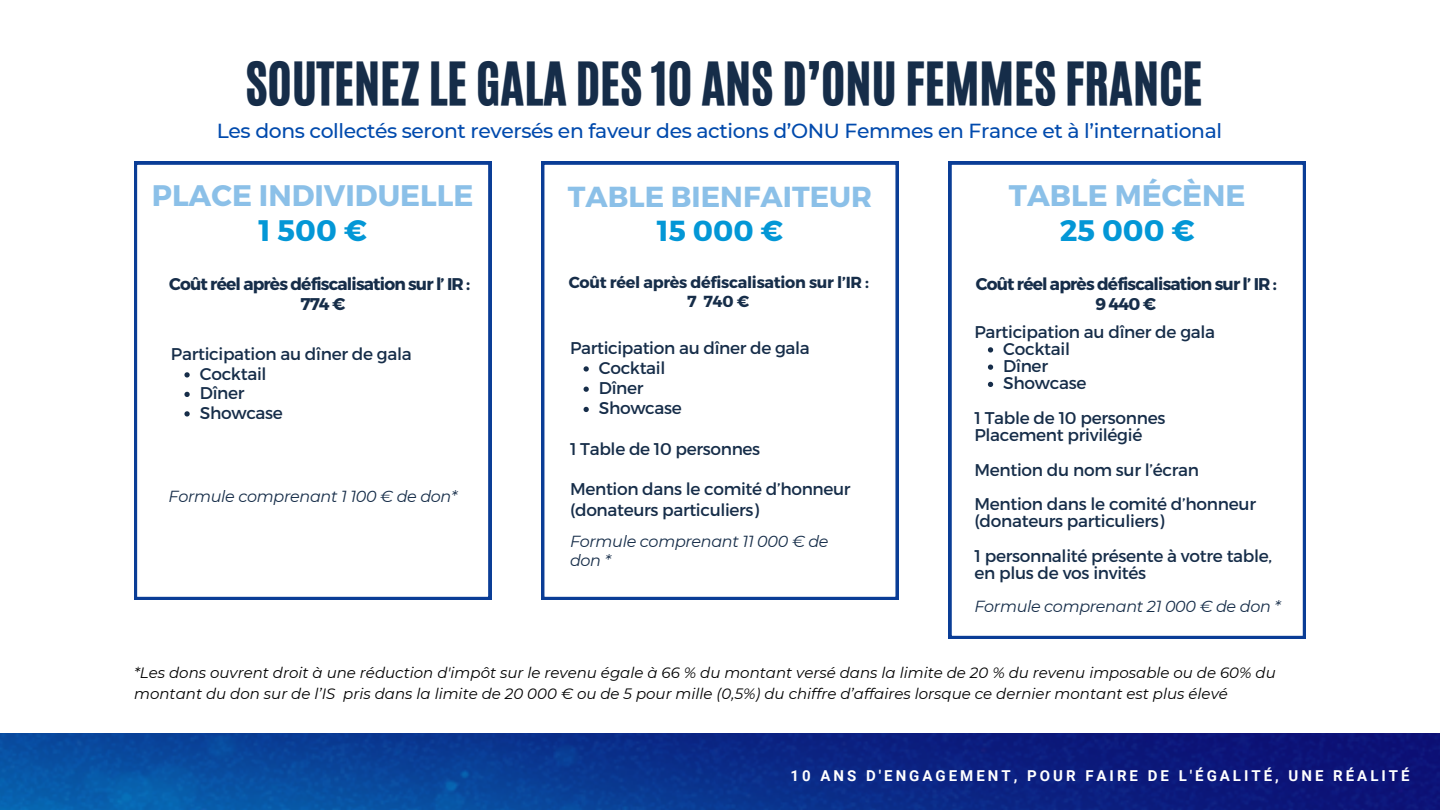
<style>
.page{position:relative;width:1440px;height:810px;background:#fff}
.page>*{position:absolute;margin:0;border:0;box-sizing:border-box;transform-origin:0 0}
.t1{font:50px "CA Generated";color:#162d49}
.t2{font:700 29.7px "Montserrat";color:#8bc0e8}
.t3{font:700 29.7px "Montserrat";color:#0397d6}
.t4{font:700 28.9px "Montserrat";color:#8bc0e8}
.t5{font:700 28.9px "Montserrat";color:#0397d6}
.t6{font:500 20.3px "Montserrat";letter-spacing:-.02em;color:#004aad}
.t7{font:17px/17.2px "Montserrat";letter-spacing:-.02em;color:#162d49}
.t8{font:700 17px "Montserrat";letter-spacing:-.05em;color:#162d49}
.t9{font:italic 16px/18.8px "Montserrat";letter-spacing:-.02em;color:#162d49}
.t10{font:700 16px/18.8px "Montserrat";letter-spacing:-.02em;color:#162d49;text-align:center}
.t11{font:italic 15px/21px "Montserrat";color:#000}
.t12{font:700 15px "Roboto";letter-spacing:.2em;color:#fff}
</style>
<div class="page">
<img style="left:0;top:734px;width:1440px;height:76px">
<svg style="left:541px;top:162px;width:357px;height:438px"></svg>
<svg style="left:584px;top:366px;width:5px;height:6px"></svg>
<svg style="left:584px;top:387px;width:5px;height:5px"></svg>
<svg style="left:584px;top:407px;width:5px;height:5px"></svg>
<svg style="left:949px;top:162px;width:357px;height:477px"></svg>
<svg style="left:134px;top:162px;width:357px;height:438px"></svg>
<svg style="left:184px;top:372px;width:6px;height:6px"></svg>
<svg style="left:184px;top:392px;width:6px;height:5px"></svg>
<svg style="left:184px;top:411px;width:6px;height:6px"></svg>
<svg style="left:988px;top:347px;width:5px;height:6px"></svg>
<svg style="left:988px;top:365px;width:5px;height:5px"></svg>
<svg style="left:988px;top:382px;width:5px;height:5px"></svg>
<p class="t1" style="left:246px;top:48px;width:958px">SOUTENEZ LE GALA DES 10 ANS D’ONU FEMMES FRANCE</p>
<p class="t6" style="left:217px;top:119px;width:1007px">Les dons collectés seront reversés en faveur des actions d’ONU Femmes en France et à l’international</p>
<p class="t2" style="left:152px;top:176px;width:323px">PLACE INDIVIDUELLE</p>
<p class="t3" style="left:258px;top:211px;width:110px">1 500 €</p>
<p class="t8" style="left:169px;top:273px;width:303px">Coût réel après défiscalisation sur l’ IR :</p>
<p class="t8" style="left:300px;top:293px;width:46px">774 €</p>
<p class="t7" style="left:171px;top:345px;width:242px">Participation au dîner de gala</p>
<p class="t7" style="left:200px;top:364px;width:68px">Cocktail</p>
<p class="t7" style="left:200px;top:384px;width:46px">Dîner</p>
<p class="t7" style="left:200px;top:403px;width:85px">Showcase</p>
<p class="t9" style="left:169px;top:487px;width:290px">Formule comprenant 1 100 € de don*</p>
<p class="t4" style="left:568px;top:177px;width:306px">TABLE BIENFAITEUR</p>
<p class="t5" style="left:657px;top:212px;width:128px">15 000 €</p>
<p class="t10" style="left:569px;top:272px;width:302px">Coût réel après défiscalisation sur l’IR :<br>7 740€</p>
<p class="t7" style="left:570px;top:338px;width:241px">Participation au dîner de gala</p>
<p class="t7" style="left:599px;top:358px;width:68px">Cocktail</p>
<p class="t7" style="left:599px;top:379px;width:46px">Dîner</p>
<p class="t7" style="left:599px;top:399px;width:84px">Showcase</p>
<p class="t7" style="left:570px;top:439px;width:192px">1 Table de 10 personnes</p>
<p class="t7" style="left:570px;top:478px;width:282px;line-height:20.2px">Mention dans le comité d’honneur (donateurs particuliers)</p>
<p class="t9" style="left:570px;top:532px;width:260px">Formule comprenant 11 000 € de don *</p>
<p class="t2" style="left:1009px;top:176px;width:238px">TABLE MÉCÈNE</p>
<p class="t3" style="left:1060px;top:211px;width:137px">25 000 €</p>
<p class="t8" style="left:976px;top:273px;width:303px">Coût réel après défiscalisation sur l’ IR :</p>
<p class="t8" style="left:1096px;top:293px;width:62px">9440€</p>
<p class="t7" style="left:974px;top:322px;width:242px">Participation au dîner de gala</p>
<p class="t7" style="left:1003px;top:339px;width:68px">Cocktail</p>
<p class="t7" style="left:1003px;top:357px;width:46px">Dîner</p>
<p class="t7" style="left:1003px;top:374px;width:85px">Showcase</p>
<p class="t7" style="left:974px;top:408px;width:192px">1 Table de 10 personnes</p>
<p class="t7" style="left:974px;top:426px;width:169px">Placement privilégié</p>
<p class="t7" style="left:974px;top:460px;width:226px">Mention du nom sur l’écran</p>
<p class="t7" style="left:974px;top:495px;width:283px">Mention dans le comité d’honneur (donateurs particuliers)</p>
<p class="t7" style="left:974px;top:546px;width:299px">1 personnalité présente à votre table, en plus de vos invités</p>
<p class="t9" style="left:974px;top:597px;width:308px">Formule comprenant 21 000 € de don *</p>
<p class="t11" style="left:134px;top:662px;width:1143px">*Les dons ouvrent droit à une réduction d'impôt sur le revenu égale à 66 % du montant versé dans la limite de 20 % du revenu imposable ou de 60% du montant du don sur de l’IS pris dans la limite de 20 000 € ou de 5 pour mille (0,5%) du chiffre d’affaires lorsque ce dernier montant est plus élevé</p>
<p class="t12" style="left:791px;top:767px;width:621px">10 ANS D'ENGAGEMENT, POUR FAIRE DE L'ÉGALITÉ, UNE RÉALITÉ</p>
</div>
